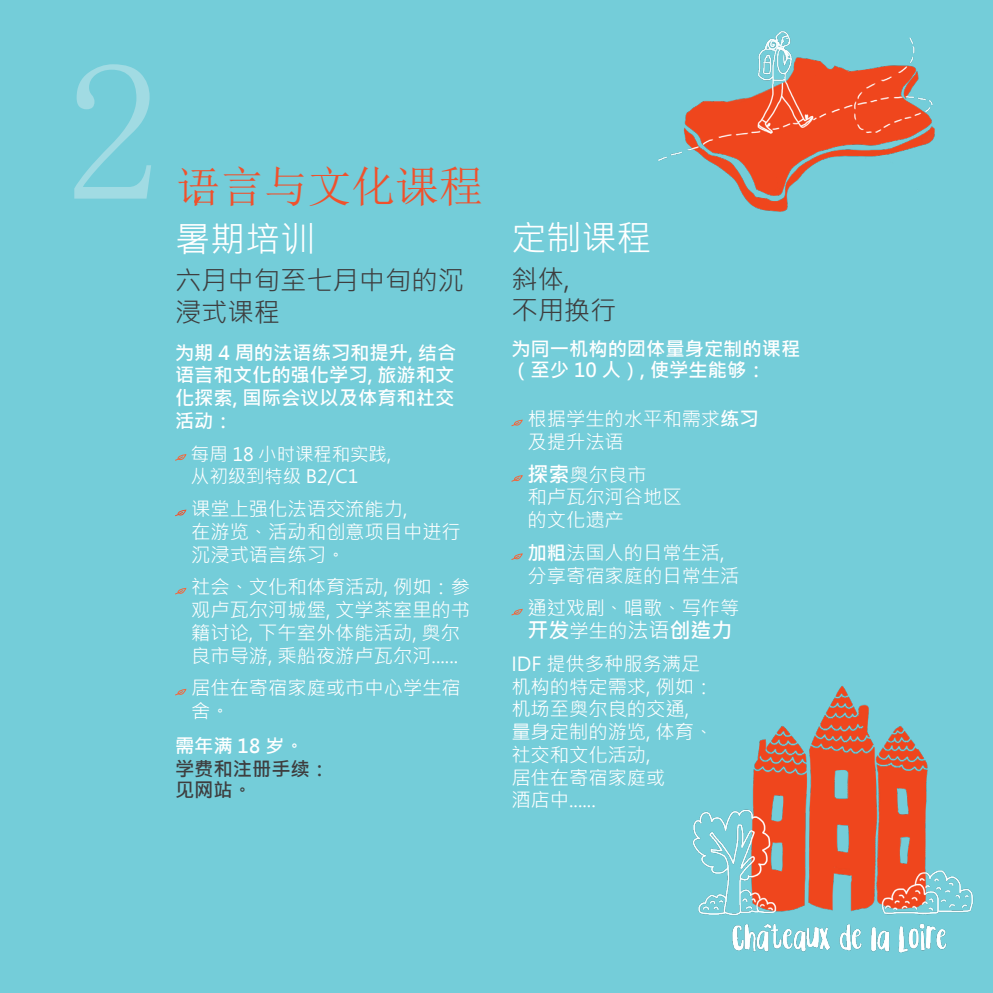
<style>
.page{position:relative;width:993px;height:993px;background:#fff}
.page>*{position:absolute;margin:0;border:0;box-sizing:border-box;transform-origin:0 0}
.Titre{font:198.62px "Sim Sun";color:#a1dbe3}
.Titre-2{font:43.75px "Sim Sun";color:#f0512c}
.Titre-3{font:35px "Microsoft Jheng Hei";color:#fff}
.Sous-Titre{font:26.25px/31.5px "Microsoft Jheng Hei";color:#3e3e3f}
.t1{font:700 21px "Microsoft Jheng Hei";color:#fff}
.t2{font:19.25px/22.8px "Microsoft Jheng Hei";color:#fff}
.t3{font:700 19.25px/22.8px "Microsoft Jheng Hei";color:#fff;text-align:justify}
.t4{font:700 19.25px/21px "Microsoft Jheng Hei";color:#3e3e3f}
.t5{font:18.38px/22.8px "Microsoft Jheng Hei";color:#fff}
.s1{font-weight:700}
.s2{font-weight:700;font-size:21px}
.s3{font-weight:400;font-size:19.25px}
.s4{font-weight:400}
</style>
<div class="page">
<div style="left:0;top:0;width:992px;height:992px;background:#74cdd9"></div>
<svg style="left:175px;top:454px;width:11px;height:7px"></svg>
<svg style="left:175px;top:510px;width:11px;height:7px"></svg>
<svg style="left:175px;top:588px;width:11px;height:7px"></svg>
<svg style="left:175px;top:689px;width:11px;height:7px"></svg>
<svg style="left:511px;top:420px;width:12px;height:7px"></svg>
<svg style="left:511px;top:475px;width:12px;height:7px"></svg>
<svg style="left:511px;top:553px;width:12px;height:7px"></svg>
<svg style="left:511px;top:609px;width:12px;height:7px"></svg>
<svg style="left:194px;top:196px;width:7px;height:8px"></svg>
<img style="left:658px;top:31px;width:277px;height:181px">
<img style="left:692px;top:686px;width:282px;height:267px">
<p class="Titre" style="left:64px;top:31px;width:101px">2</p>
<p class="Titre-2" style="left:176px;top:165px;width:308px">语言与文化课程</p>
<p class="Titre-3" style="left:175px;top:217px;width:141px">暑期培训</p>
<p class="Sous-Titre" style="left:175px;top:265px;width:290px">六月中旬至七月中旬的沉浸式课程</p>
<p class="t3" style="left:175px;top:341px;width:283px">为期 4 周的法语练习和提升, 结合语言和文化的强化学习, 旅游和文化探索, 国际会议以及体育和社交活动：</p>
<p class="t5" style="left:191px;top:442px;width:202px">每周 18 小时课程和实践,从初级到特级 B2/C1</p>
<p class="t2" style="left:191px;top:497px;width:271px">课堂上强化法语交流能力,<br>在游览、活动和创意项目中进行沉浸式语言练习。</p>
<p class="t2" style="left:191px;top:575px;width:280px">社会、文化和体育活动, 例如：参观卢瓦尔河城堡, 文学茶室里的书籍讨论, 下午室外体能活动, 奥尔良市导游, 乘船夜游卢瓦尔河......</p>
<p class="t2" style="left:191px;top:676px;width:271px">居住在寄宿家庭或市中心学生宿舍。</p>
<p class="t3" style="left:175px;top:734px;width:130px">需年满 18 岁。</p>
<p class="t4" style="left:175px;top:757px;width:155px">学费和注册手续：见网站。</p>
<h3 class="Titre-3" style="left:511px;top:216px;width:141px">定制课程</h3>
<h3 class="Sous-Titre" style="left:511px;top:263px;width:106px">斜体,<br>不用换行</h3>
<p class="t3" style="left:511px;top:339px;width:290px;line-height:21px">为同一机构的团体量身定制的课程（至少 10 人）, 使学生能够：</p>
<p class="t2" style="left:527px;top:407px;width:232px">根据学生的水平和需求<span class="s1">练习</span>及提升法语</p>
<p class="t2" style="left:527px;top:463px;width:155px"><span class="s2">探索</span>奥尔良市<br>和卢瓦尔河谷地区的文化遗产</p>
<p class="t2" style="left:527px;top:541px;width:213px"><span class="s1">加粗</span>法国人的日常生活,分享寄宿家庭的日常生活</p>
<p class="t2" style="left:527px;top:596px;width:213px">通过戏剧、唱歌、写作等</p>
<p class="t1" style="left:527px;top:617px;width:206px">开发<span class="s3">学生的</span><span class="s4">法语</span>创造力</p>
<p class="t2" style="left:511px;top:652px;width:203px">IDF 提供多种服务满足机构的特定需求, 例如：机场至奥尔良的交通,量身定制的游览, 体育、社交和文化活动,<br>居住在寄宿家庭或<br>酒店中......</p>
</div>
